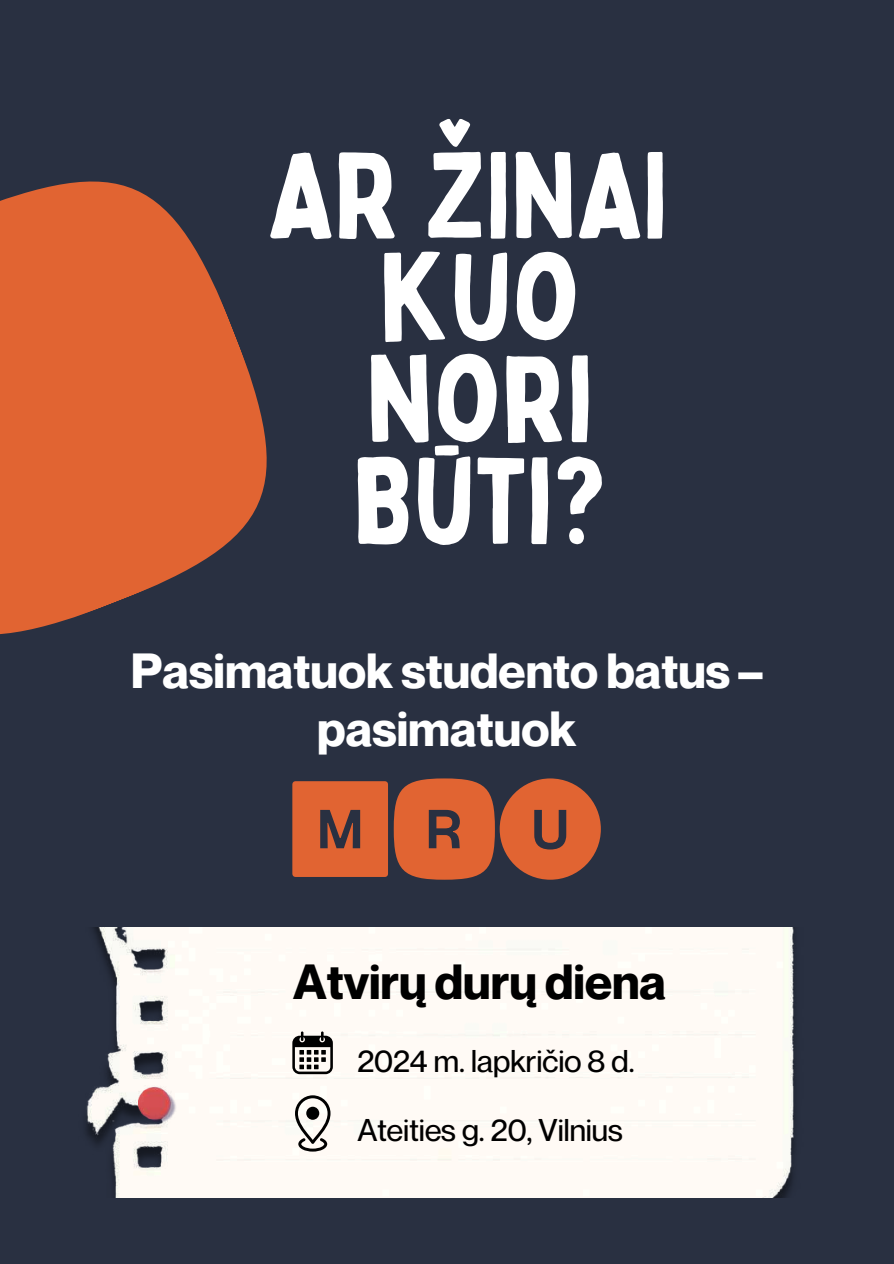
<style>
.page{position:relative;width:894px;height:1264px;background:#fff}
.page>*{position:absolute;margin:0;border:0;box-sizing:border-box;transform-origin:0 0}
.t1{font:120px/101.9px "Bobby Jones";color:#fff;text-align:center}
.t2{font:74.55px "Bobby Jones";color:#fff}
.t3{font:700 48.3px "Neue Montreal";color:#fff}
.t4{font:700 48.3px "Neue Montreal";color:#000}
.t5{font:500 30.75px "Neue Montreal";color:#000}
</style>
<div class="page">
<div style="left:0;top:0;width:893px;height:1263px;background:#293041"></div>
<img style="left:86px;top:927px;width:709px;height:270px">
<svg style="left:0;top:181px;width:267px;height:454px;fill:#e16432"></svg>
<svg style="left:292px;top:1031px;width:41px;height:43px;background:#807e7b"></svg>
<svg style="left:295px;top:1095px;width:35px;height:56px;background:#bab7b3"></svg>
<div style="left:306px;top:1106px;width:13px;height:13px;background:#000;border-radius:50%"></div>
<svg style="left:292px;top:778px;width:308px;height:101px"></svg>
<img style="left:139px;top:1085px;width:37px;height:37px">
<h1 class="t1" style="left:268px;top:141px;width:401px">AR ŽINAI<br>KUO<br>NORI<br>BUTI?</h1>
<h2 class="t2" style="left:432px;top:406px;width:31px">-</h2>
<h3 class="t3" style="left:131px;top:641px;width:633px">Pasimatuok studento batus –</h3>
<h3 class="t3" style="left:317px;top:699px;width:261px">pasimatuok</h3>
<h3 class="t4" style="left:293px;top:952px;width:374px">Atvirų durų diena</h3>
<p class="t5" style="left:357px;top:1041px;width:278px">2024 m. lapkričio 8 d.</p>
<p class="t5" style="left:357px;top:1110px;width:267px">Ateities g. 20, Vilnius</p>
</div>
